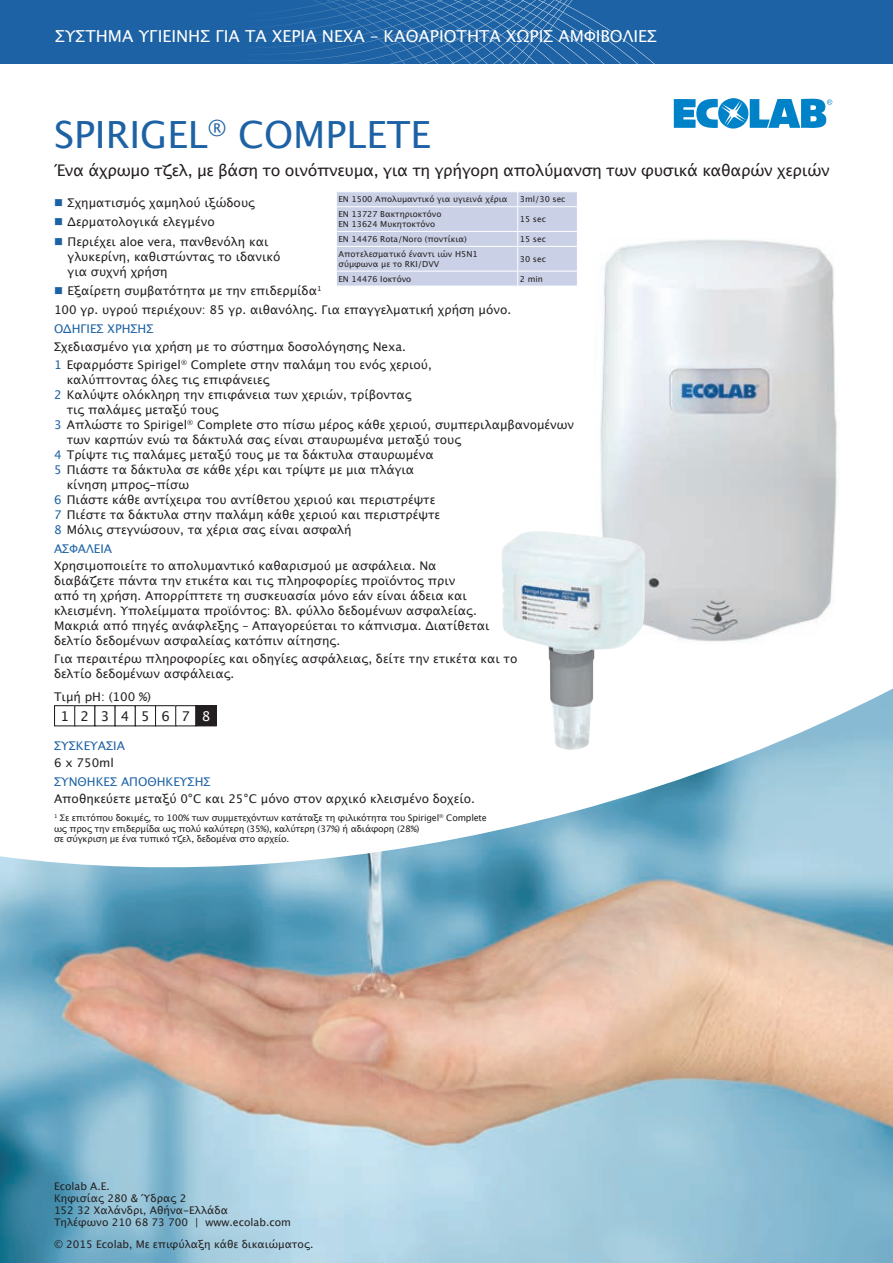
<style>
.page{position:relative;width:893px;height:1263px;background:#fff}
.page>*{position:absolute;margin:0;border:0;box-sizing:border-box;transform-origin:0 0}
.Headline_Produkt{font:37.5px "Lucida Grande";color:#1d62a4}
.t1{font:16.5px "Lucida Grande";color:#fff}
.t2{font:15.75px "Lucida Grande";letter-spacing:-.02em;color:#231f20}
.t3{font:13.5px "Lucida Grande";letter-spacing:.865em;color:#231f20}
.fließtext_unten{font:12px/15px "Lucida Grande";color:#231f20}
.fließtext_oben{font:12px/15px "Lucida Grande";color:#231f20}
.Headline_unten{font:12px "Lucida Grande";color:#1d62a4}
.fließtext_unten-2{font:12px "Lucida Grande";color:#1d62a4}
.Adresse{font:10.5px "Lucida Grande";color:#231f20}
.fusszeile{font:10.5px "Lucida Grande";color:#231f20}
.fließtext_unten-3{font:9px/10.5px "Lucida Grande";letter-spacing:-.02em;color:#231f20}
.fließtext_oben-2{font:8.25px/9.8px "Lucida Grande";color:#231f20}
.s1{color:#1d62a4}
.s2{color:#fff}
</style>
<div class="page">
<img style="left:0;top:688px;width:893px;height:575px">
<img style="left:600px;top:239px;width:237px;height:403px">
<img style="left:501px;top:531px;width:144px;height:219px">
<svg style="left:674px;top:98px;width:158px;height:31px"></svg>
<div style="left:0;top:0;width:893px;height:64px;background:#1d62a4"></div>
<img style="left:282px;top:55px;width:86px;height:9px">
<img style="left:368px;top:0;width:131px;height:64px">
<img style="left:267px;top:0;width:218px;height:55px">
<img style="left:267px;top:0;width:181px;height:42px">
<img style="left:267px;top:0;width:136px;height:30px">
<img style="left:499px;top:0;width:156px;height:64px">
<svg style="left:337px;top:192px;width:240px;height:94px;background:#cdd3e7"></svg>
<div style="left:55px;top:706px;width:20px;height:20px;background:#fff"></div>
<div style="left:54px;top:705px;width:21px;height:21px;border:1px solid #231f20"></div>
<div style="left:75px;top:706px;width:20px;height:20px;background:#fff"></div>
<div style="left:74px;top:705px;width:21px;height:21px;border:1px solid #231f20"></div>
<div style="left:95px;top:706px;width:20px;height:20px;background:#fff"></div>
<div style="left:94px;top:705px;width:22px;height:21px;border:1px solid #231f20"></div>
<div style="left:115px;top:706px;width:20px;height:20px;background:#fff"></div>
<div style="left:115px;top:705px;width:21px;height:21px;border:1px solid #231f20"></div>
<div style="left:135px;top:706px;width:21px;height:20px;background:#fff"></div>
<div style="left:135px;top:705px;width:21px;height:21px;border:1px solid #231f20"></div>
<div style="left:156px;top:706px;width:20px;height:20px;background:#fff"></div>
<div style="left:155px;top:705px;width:21px;height:21px;border:1px solid #231f20"></div>
<div style="left:176px;top:706px;width:20px;height:20px;background:#fff"></div>
<div style="left:175px;top:705px;width:21px;height:21px;border:1px solid #231f20"></div>
<div style="left:196px;top:706px;width:20px;height:20px;background:#231f20"></div>
<div style="left:195px;top:705px;width:22px;height:21px;border:1px solid #231f20"></div>
<p class="t1" style="left:55px;top:26px;width:603px">ΣΎΣΤΗΜΑ ΥΓΙΕΙΝΉΣ ΓΙΑ ΤΑ ΧΈΡΙΑ NEXA – ΚΑΘΑΡΙΌΤΗΤΑ ΧΩΡΊΣ ΑΜΦΙΒΟΛΊ ΕΣ</p>
<p class="Headline_Produkt" style="left:54px;top:114px;width:378px">SPIRIGEL<sup>®</sup> COMPLETE</p>
<p class="t2" style="left:54px;top:161px;width:777px">Ένα άχρωμο τζελ, με βάση το οινόπνευμα, για τη γρήγορη απολύμανση των φυσικά καθαρών χεριών</p>
<p class="fließtext_oben-2" style="left:338px;top:195px;width:171px">EN 1500 Απολυμαντικό για υγιεινά χέρια</p>
<p class="fließtext_oben-2" style="left:520px;top:195px;width:47px">3ml/30 sec</p>
<p class="fließtext_oben-2" style="left:338px;top:210px;width:105px">EN 13727 Βακτηριοκτόνο<br>EN 13624 Μυκητοκτόνο</p>
<p class="fließtext_oben-2" style="left:520px;top:215px;width:28px">15 sec</p>
<p class="fließtext_oben-2" style="left:338px;top:234px;width:130px">EN 14476 Rota/Noro (ποντίκια)</p>
<p class="fließtext_oben-2" style="left:520px;top:234px;width:28px">15 sec</p>
<p class="fließtext_oben-2" style="left:338px;top:249px;width:141px">Αποτελεσματικό έναντι ιών H5N1 σύμφωνα με το RKI/DVV</p>
<p class="fließtext_oben-2" style="left:520px;top:254px;width:28px">30 sec</p>
<p class="fließtext_oben-2" style="left:338px;top:274px;width:74px">EN 14476 Ιοκτόνο</p>
<p class="fließtext_oben-2" style="left:520px;top:274px;width:25px">2 min</p>
<p class="fließtext_oben" style="left:54px;top:195px;width:203px"><span class="s1">■</span> Σχηματισμός χαμηλού ιξώδους</p>
<p class="fließtext_oben" style="left:54px;top:215px;width:162px"><span class="s1">■</span> Δερματολογικά ελεγμένο</p>
<p class="fließtext_oben" style="left:68px;top:234px;width:214px;text-indent:-14px"><span class="s1">■</span> Περιέχει aloe vera, πανθενόλη και γλυκερίνη, καθιστώντας το ιδανικό για συχνή χρήση</p>
<p class="fließtext_oben" style="left:54px;top:283px;width:269px"><span class="s1">■</span> Εξαίρετη συμβατότητα με την επιδερμίδα<sup>1</sup></p>
<p class="fließtext_oben" style="left:54px;top:302px;width:459px">100 γρ. υγρού περιέχουν: 85 γρ. αιθανόλης. Για επαγγελματική χρήση μόνο.</p>
<p class="Headline_unten" style="left:54px;top:322px;width:101px">ΟΔΗΓΙΕΣ ΧΡΗΣΗΣ</p>
<p class="fließtext_unten" style="left:54px;top:339px;width:353px">Σχεδιασμένο για χρήση με το σύστημα δοσολόγησης Nexa.</p>
<p class="fließtext_unten" style="left:67px;top:357px;width:367px;text-indent:-13px"><span class="s1">1</span> Εφαρμόστε Spirigel<sup>®</sup> Complete στην παλάμη του ενός χεριού, καλύπτοντας όλες τις επιφάνειες</p>
<p class="fließtext_unten" style="left:67px;top:387px;width:346px;text-indent:-13px"><span class="s1">2</span> Καλύψτε ολόκληρη την επιφάνεια των χεριών, τρίβοντας τις παλάμες μεταξύ τους</p>
<p class="fließtext_unten" style="left:67px;top:417px;width:509px;text-indent:-13px"><span class="s1">3</span> Απλώστε το Spirigel<sup>®</sup> Complete στο πίσω μέρος κάθε χεριού, συμπεριλαμβανομένων των καρπών ενώ τα δάκτυλά σας είναι σταυρωμένα μεταξύ τους</p>
<p class="fließtext_unten" style="left:54px;top:447px;width:381px"><span class="s1">4</span> Τρίψτε τις παλάμες μεταξύ τους με τα δάκτυλα σταυρωμένα</p>
<p class="fließtext_unten" style="left:67px;top:462px;width:349px;text-indent:-13px"><span class="s1">5</span> Πιάστε τα δάκτυλα σε κάθε χέρι και τρίψτε με μια πλάγια κίνηση μπρος-πίσω</p>
<p class="fließtext_unten" style="left:54px;top:492px;width:383px"><span class="s1">6</span> Πιάστε κάθε αντίχειρα του αντίθετου χεριού και περιστρέψτε</p>
<p class="fließtext_unten" style="left:54px;top:507px;width:388px"><span class="s1">7</span> Πιέστε τα δάκτυλα στην παλάμη κάθε χεριού και περιστρέψτε</p>
<p class="fließtext_unten" style="left:54px;top:522px;width:299px"><span class="s1">8</span> Μόλις στεγνώσουν, τα χέρια σας είναι ασφαλή</p>
<p class="fließtext_unten-2" style="left:54px;top:542px;width:60px">ΑΣΦΑΛΕΙΑ</p>
<p class="fließtext_unten" style="left:54px;top:558px;width:437px">Χρησιμοποιείτε το απολυμαντικό καθαρισμού με ασφάλεια. Να διαβάζετε πάντα την ετικέτα και τις πληροφορίες προϊόντος πριν<br>από τη χρήση. Απορρίπτετε τη συσκευασία μόνο εάν είναι άδεια και κλεισμένη. Υπολείμματα προϊόντος: Βλ. φύλλο δεδομένων ασφαλείας.<br>Μακριά από πηγές ανάφλεξης – Απαγορεύεται το κάπνισμα. Διατίθεται δελτίο δεδομένων ασφαλείας κατόπιν αίτησης.</p>
<p class="fließtext_unten" style="left:54px;top:652px;width:465px">Για περαιτέρω πληροφορίες και οδηγίες ασφάλειας, δείτε την ετικέτα και το δελτίο δεδομένων ασφάλειας.</p>
<p class="fließtext_unten" style="left:54px;top:689px;width:99px">Τιμή pH: (100 %)</p>
<p class="t3" style="left:60px;top:708px;width:151px">1234567<span class="s2">8</span></p>
<p class="fließtext_unten-2" style="left:54px;top:739px;width:73px">ΣΥΣΚΕΥΑΣΙΑ</p>
<p class="fließtext_unten" style="left:54px;top:755px;width:61px">6 x 750ml</p>
<p class="Headline_unten" style="left:54px;top:775px;width:158px">ΣΥΝΘΗΚΕΣ ΑΠΟΘΗΚΕΥΣΗΣ</p>
<p class="fließtext_unten" style="left:54px;top:792px;width:422px">Αποθηκεύετε μεταξύ 0°C και 25°C μόνο στον αρχικό κλεισμένο δοχείο.</p>
<p class="fließtext_unten-3" style="left:54px;top:813px;width:434px"><sup>1</sup> Σε επιτόπου δοκιμές, το 100% των συμμετεχόντων κατάταξε τη φιλικότητα του Spirigel<sup>®</sup> Complete ως προς την επιδερμίδα ως πολύ καλύτερη (35%), καλύτερη (37%) ή αδιάφορη (28%)<br>σε σύγκριση με ένα τυπικό τζελ, δεδομένα στο αρχείο.</p>
<p class="Adresse" style="left:54px;top:1181px;width:57px">Ecolab Α.Ε.</p>
<p class="Adresse" style="left:54px;top:1193px;width:134px">Κηφισίας 280 &amp; Ύδρας 2</p>
<p class="Adresse" style="left:54px;top:1205px;width:175px">152 32 Χαλάνδρι, Αθήνα-Ελλάδα</p>
<p class="Adresse" style="left:54px;top:1217px;width:238px">Τηλέφωνο 210 68 73 700 | www.ecolab.com</p>
<p class="fusszeile" style="left:54px;top:1238px;width:261px">© 2015 Ecolab, Με επιφύλαξη κάθε δικαιώματος.</p>
</div>
